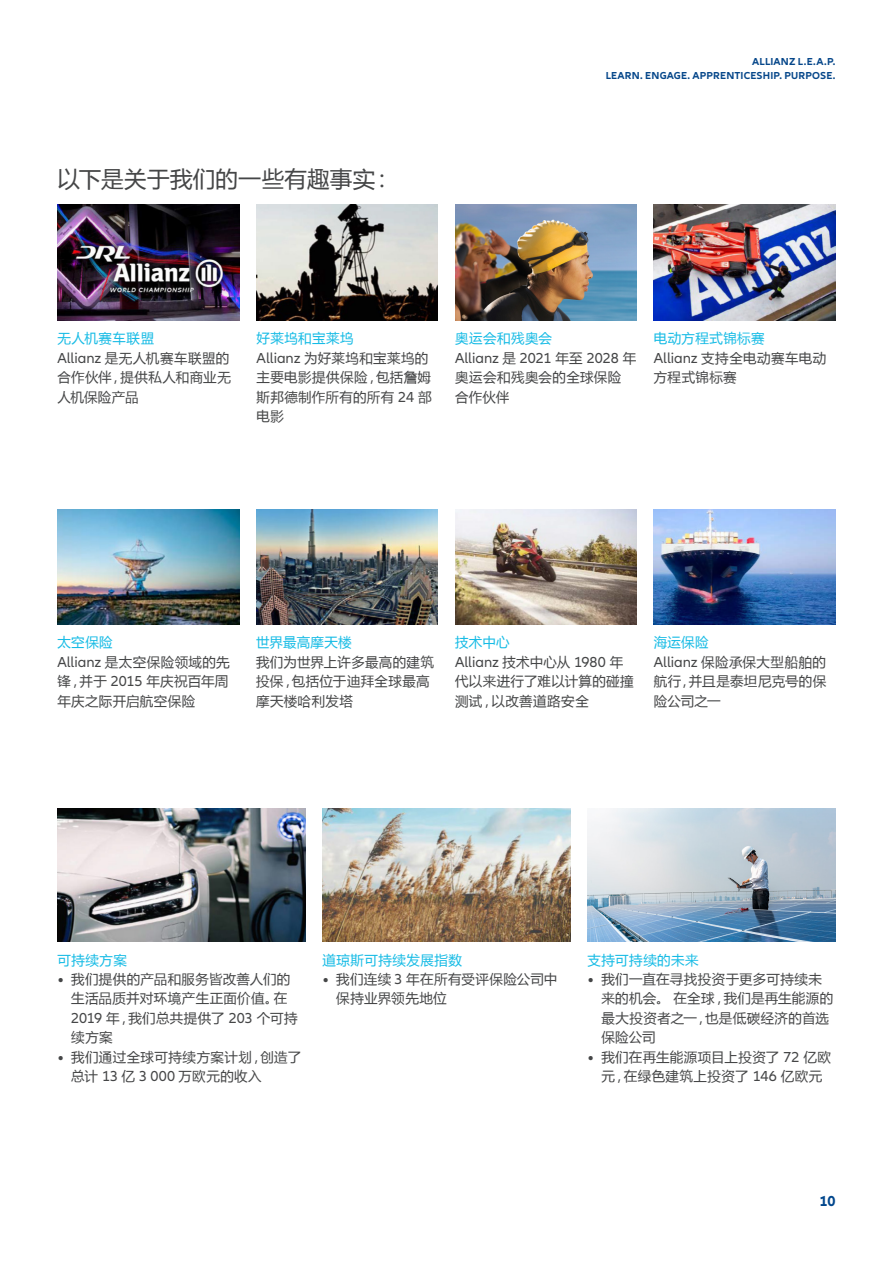
<style>
.page{position:relative;width:893px;height:1263px;background:#fff}
.page>*{position:absolute;margin:0;border:0;box-sizing:border-box;transform-origin:0 0}
.Copy_10_13pt{font:22.5px "Microsoft Ya Hei";letter-spacing:.015em;color:#454647}
.Copy_10_13pt-2{font:15px "Allianz Neo";letter-spacing:-.005em;color:#454647}
.Copy_10_13pt-3{font:15px "Microsoft Ya Hei";color:#454647}
.t1{font:700 15px "Allianz Neo";color:#01468c}
.Copy_10_13pt-4{font:13.5px/19.5px "Microsoft Ya Hei";letter-spacing:.025em;color:#454647}
.Copy_10_13pt-5{font:13.5px "Microsoft Ya Hei";letter-spacing:.03em;color:#16bbe5}
.Copy_10_13pt-6{font:13.5px "Microsoft Ya Hei";letter-spacing:.01em;color:#16bbe5}
.Subheadline___CTA_15{font:700 10.5px "Allianz Neo";letter-spacing:.015em;color:#06478a}
.s1{font-family:"Allianz Neo";font-size:15px}
.s2{font-family:"Microsoft Ya Hei";font-size:13.5px}
</style>
<div class="page">
<img style="left:57px;top:809px;width:248px;height:133px">
<img style="left:57px;top:205px;width:182px;height:115px">
<img style="left:654px;top:205px;width:182px;height:115px">
<img style="left:322px;top:809px;width:248px;height:132px">
<img style="left:256px;top:205px;width:182px;height:115px">
<img style="left:455px;top:205px;width:182px;height:115px">
<img style="left:57px;top:509px;width:182px;height:115px">
<img style="left:654px;top:509px;width:182px;height:115px">
<img style="left:256px;top:509px;width:182px;height:115px">
<img style="left:455px;top:509px;width:182px;height:115px">
<img style="left:587px;top:809px;width:249px;height:133px">
<p class="Copy_10_13pt" style="left:57px;top:164px;width:337px">以下是关于我们的一些有趣事实：</p>
<p class="Subheadline___CTA_15" style="left:752px;top:56px;width:85px">ALLIANZ L.E.A.P.</p>
<p class="Subheadline___CTA_15" style="left:606px;top:69px;width:231px">LEARN. ENGAGE. APPRENTICESHIP. PURPOSE.</p>
<p class="Copy_10_13pt-5" style="left:57px;top:329px;width:98px">无人机赛车联盟</p>
<p class="Copy_10_13pt-4" style="left:57px;top:348px;width:175px;text-align:justify"><span class="s1">Allianz</span> 是无人机赛车联盟的合作伙伴，提供私人和商业无人机保险产品</p>
<p class="Copy_10_13pt-5" style="left:257px;top:329px;width:98px">好莱坞和宝莱坞</p>
<p class="Copy_10_13pt-4" style="left:257px;top:348px;width:176px"><span class="s1">Allianz</span> 为好莱坞和宝莱坞的主要电影提供保险，包括詹姆斯邦德制作所有的所有 <span class="s1">24</span> 部电影</p>
<p class="Copy_10_13pt-5" style="left:455px;top:329px;width:99px">奥运会和残奥会</p>
<p class="Copy_10_13pt-2" style="left:455px;top:349px;width:183px">Allianz <span class="s2">是</span> 2021 <span class="s2">年至</span> 2028 <span class="s2">年</span></p>
<p class="Copy_10_13pt-4" style="left:455px;top:367px;width:168px">奥运会和残奥会的全球保险合作伙伴</p>
<p class="Copy_10_13pt-5" style="left:654px;top:329px;width:112px">电动方程式锦标赛</p>
<p class="Copy_10_13pt-4" style="left:654px;top:348px;width:174px"><span class="s1">Allianz</span> 支持全电动赛车电动方程式锦标赛</p>
<p class="Copy_10_13pt-5" style="left:57px;top:633px;width:57px">太空保险</p>
<p class="Copy_10_13pt-4" style="left:57px;top:652px;width:174px;text-align:justify"><span class="s1">Allianz</span> 是太空保险领域的先锋，并于 <span class="s1">2015</span> 年庆祝百年周年庆之际开启航空保险</p>
<p class="Copy_10_13pt-6" style="left:256px;top:633px;width:97px">世界最高摩天楼</p>
<p class="Copy_10_13pt-4" style="left:256px;top:652px;width:179px">我们为世界上许多最高的建筑投保，包括位于迪拜全球最高摩天楼哈利发塔</p>
<p class="Copy_10_13pt-5" style="left:455px;top:633px;width:56px">技术中心</p>
<p class="Copy_10_13pt-2" style="left:455px;top:653px;width:170px">Allianz <span class="s2">技术中心从</span> 1980 <span class="s2">年</span></p>
<p class="Copy_10_13pt-4" style="left:455px;top:671px;width:180px">代以来进行了难以计算的碰撞测试，以改善道路安全</p>
<p class="Copy_10_13pt-5" style="left:654px;top:633px;width:56px">海运保险</p>
<p class="Copy_10_13pt-4" style="left:654px;top:652px;width:174px;text-align:justify"><span class="s1">Allianz</span> 保险承保大型船舶的航行，并且是泰坦尼克号的保险公司之一</p>
<p class="Copy_10_13pt-5" style="left:57px;top:951px;width:71px">可持续方案</p>
<p class="Copy_10_13pt-5" style="left:322px;top:951px;width:141px">道琼斯可持续发展指数</p>
<p class="Copy_10_13pt-5" style="left:587px;top:951px;width:113px">支持可持续的未来</p>
<p class="Copy_10_13pt-4" style="left:71px;top:968px;width:228px">我们提供的产品和服务皆改善人们的生活品质并对环境产生正面价值。在<br><span class="s1">2019</span> 年，我们总共提供了 <span class="s1">203</span> 个可持续方案</p>
<p class="Copy_10_13pt-4" style="left:71px;top:1046px;width:231px">我们通过全球可持续方案计划，创造了总计 <span class="s1">13</span> 亿 <span class="s1">3 000</span> 万欧元的收入</p>
<p class="Copy_10_13pt-4" style="left:336px;top:968px;width:223px">我们连续 <span class="s1">3</span> 年在所有受评保险公司中保持业界领先地位</p>
<p class="Copy_10_13pt-4" style="left:601px;top:968px;width:233px">我们一直在寻找投资于更多可持续未来的机会。 在全球，我们是再生能源的最大投资者之一，也是低碳经济的首选保险公司</p>
<p class="Copy_10_13pt-4" style="left:601px;top:1046px;width:231px">我们在再生能源项目上投资了 <span class="s1">72</span> 亿欧元，在绿色建筑上投资了 <span class="s1">146</span> 亿欧元</p>
<p class="Copy_10_13pt-3" style="left:57px;top:969px;width:8px">•</p>
<p class="Copy_10_13pt-3" style="left:322px;top:969px;width:8px">•</p>
<p class="Copy_10_13pt-3" style="left:587px;top:969px;width:8px">•</p>
<p class="Copy_10_13pt-3" style="left:57px;top:1047px;width:8px">•</p>
<p class="Copy_10_13pt-3" style="left:587px;top:1047px;width:8px">•</p>
<p class="t1" style="left:819px;top:1192px;width:18px">10</p>
</div>
